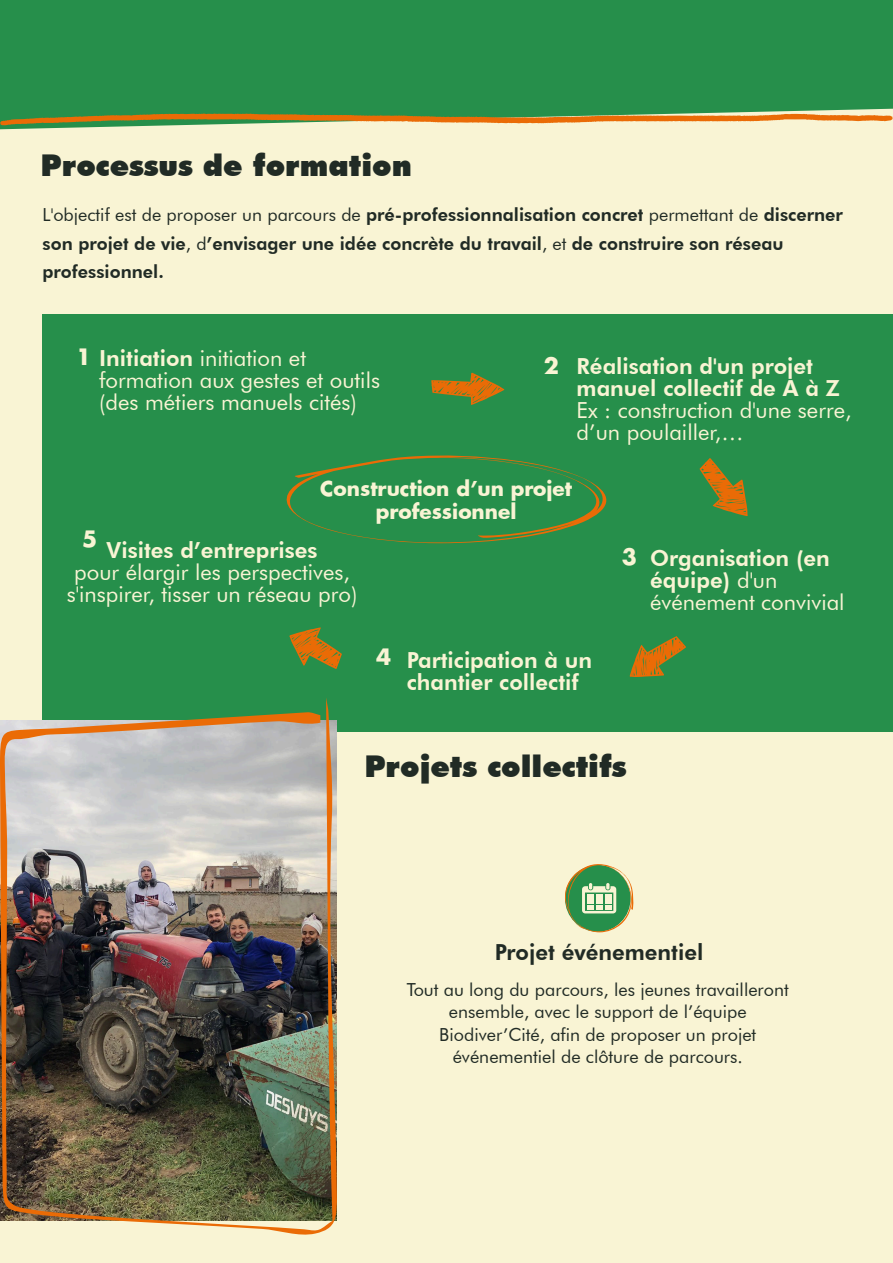
<style>
.page{position:relative;width:893px;height:1263px;background:#f9f4d4}
.page>*{position:absolute;margin:0;border:0;box-sizing:border-box;transform-origin:0 0}
.t1{font:900 30px "Futura BT";color:#212b25}
.t2{font:22.05px "Futura BT";color:#f9f4d4}
.t3{font:800 22.05px "Futura BT";color:#f9f4d4}
.t4{font:800 22.05px "Futura BT";color:#212b25}
.t5{font:700 22.05px "Futura";color:#f9f4d4}
.t6{font:700 20.1px "Futura";color:#f9f4d4}
.t7{font:18px "Futura BT";color:#212b25}
.t8{font:800 18px "Futura BT";color:#212b25}
.s1{font-weight:800}
.s2{font-weight:400}
.s3{font-family:"Futura";font-weight:700}
</style>
<div class="page">
<div style="left:0;top:0;width:893px;height:129px;background:#268f4b"></div>
<svg style="left:0;top:113px;width:893px;height:13px"></svg>
<div style="left:43px;top:314px;width:850px;height:418px;background:#268f4b"></div>
<svg style="left:286px;top:455px;width:321px;height:89px"></svg>
<svg style="left:431px;top:372px;width:74px;height:33px"></svg>
<svg style="left:629px;top:636px;width:57px;height:41px"></svg>
<svg style="left:699px;top:458px;width:49px;height:58px"></svg>
<svg style="left:289px;top:627px;width:53px;height:42px"></svg>
<img style="left:0;top:697px;width:337px;height:538px">
<svg style="left:565px;top:864px;width:69px;height:69px"></svg>
<p class="t1" style="left:41px;top:153px;width:373px">Processus de formation</p>
<p class="t7" style="left:43px;top:207px;width:802px">L'objectif est de proposer un parcours de <span class="s1">pré-professionnalisation concret</span> permettant de <span class="s1">discerner</span></p>
<p class="t8" style="left:43px;top:236px;width:743px">son projet de vie<span class="s2">, d</span>’envisager une idée concrète du travail<span class="s2">, et</span> de construire son réseau</p>
<p class="t8" style="left:43px;top:264px;width:123px">professionnel.</p>
<p class="t2" style="left:76px;top:349px;width:231px"><span class="s3">1</span> <span class="s1">Initiation</span> initiation et</p>
<p class="t2" style="left:99px;top:371px;width:282px">formation aux gestes et outils</p>
<p class="t2" style="left:99px;top:393px;width:259px">(des métiers manuels cités)</p>
<p class="t5" style="left:544px;top:355px;width:17px">2</p>
<p class="t3" style="left:577px;top:357px;width:238px">Réalisation d'un projet</p>
<p class="t3" style="left:577px;top:379px;width:265px">manuel collectif de A à Z</p>
<p class="t2" style="left:577px;top:401px;width:277px">Ex : construction d'une serre,</p>
<p class="t2" style="left:577px;top:423px;width:169px">d’un poulailler,…</p>
<p class="t6" style="left:320px;top:479px;width:253px">Construction d’un projet</p>
<p class="t6" style="left:376px;top:502px;width:142px">professionnel</p>
<p class="t5" style="left:82px;top:528px;width:17px">5</p>
<p class="t3" style="left:107px;top:541px;width:213px">Visites d’entreprises</p>
<p class="t2" style="left:74px;top:563px;width:277px">pour élargir les perspectives,</p>
<p class="t2" style="left:67px;top:585px;width:292px">s'inspirer, tisser un réseau pro)</p>
<p class="t5" style="left:376px;top:646px;width:17px">4</p>
<p class="t3" style="left:407px;top:651px;width:187px">Participation à un</p>
<p class="t3" style="left:407px;top:673px;width:174px">chantier collectif</p>
<p class="t5" style="left:622px;top:546px;width:17px">3</p>
<p class="t3" style="left:650px;top:549px;width:181px">Organisation (en</p>
<p class="t3" style="left:650px;top:571px;width:129px">équipe) <span class="s2">d'un</span></p>
<p class="t2" style="left:650px;top:593px;width:196px">événement convivial</p>
<p class="t1" style="left:364px;top:754px;width:264px">Projets collectifs</p>
<p class="t4" style="left:495px;top:944px;width:210px">Projet événementiel</p>
<p class="t7" style="left:407px;top:982px;width:384px">Tout au long du parcours, les jeunes travailleront</p>
<p class="t7" style="left:449px;top:1004px;width:299px">ensemble, avec le support de l’équipe</p>
<p class="t7" style="left:439px;top:1027px;width:318px">Biodiver’Cité, afin de proposer un projet</p>
<p class="t7" style="left:453px;top:1049px;width:292px">événementiel de clôture de parcours.</p>
</div>
